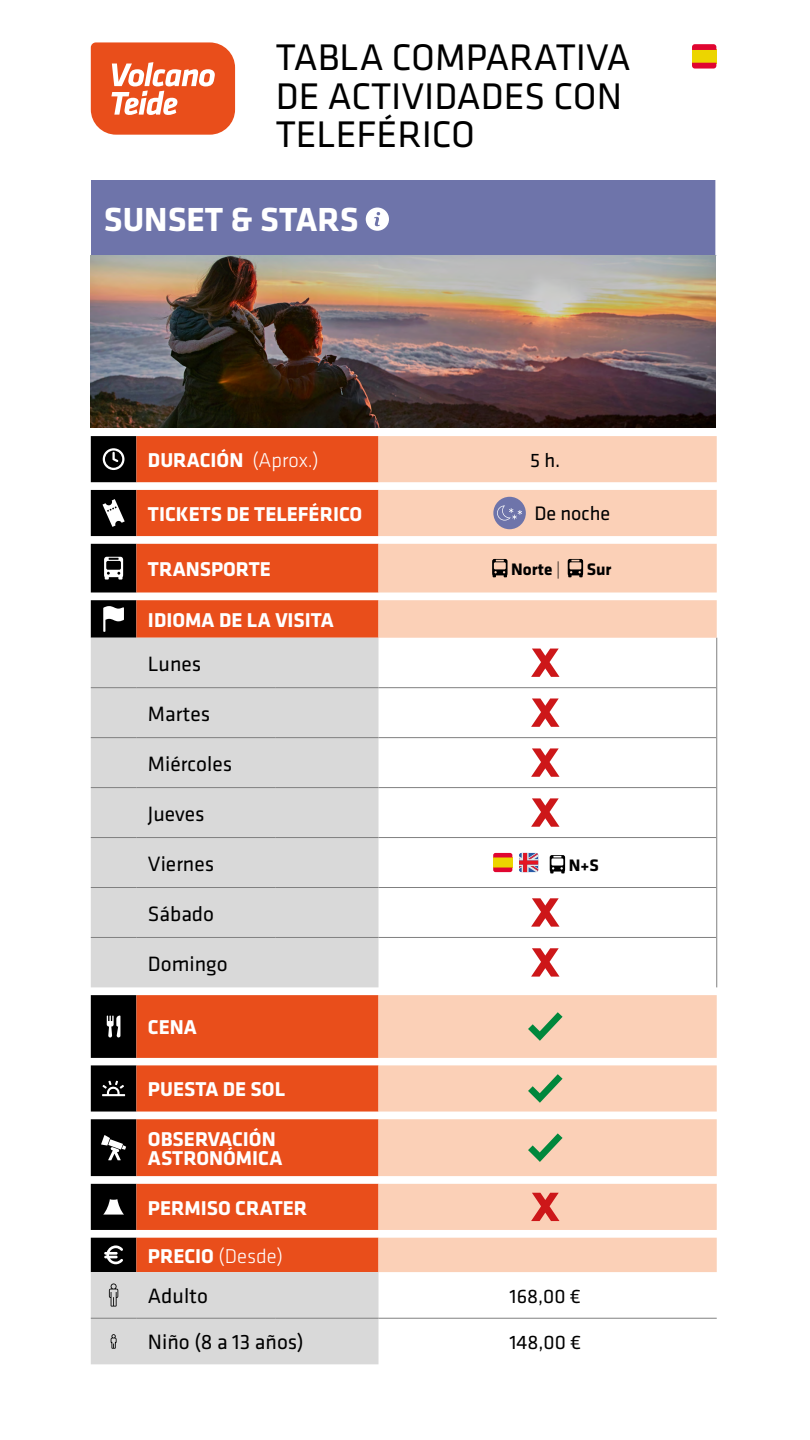
<style>
.page{position:relative;width:810px;height:1440px;background:#fff}
.page>*{position:absolute;margin:0;border:0;box-sizing:border-box;transform-origin:0 0}
.t1{font:38.4px/38.4px "Klavika";color:#000}
.t2{font:700 34.58px "Klavika";color:#fff}
.t3{font:21.52px "Klavika";color:#000}
.t4{font:700 20.77px/19.1px "Klavika";color:#fff}
.t5{font:300 20.77px "Klavika";color:#fff}
.t6{font:20.25px "Klavika";color:#000}
.t7{font:700 17.25px "Klavika";color:#000}
.s1{font-weight:300}
.s2{font-weight:700}
</style>
<div class="page">
<div style="left:91px;top:180px;width:626px;height:76px;background:#6e74aa"></div>
<svg style="left:136px;top:436px;width:243px;height:202px;background:#eb6336"></svg>
<svg style="left:379px;top:436px;width:338px;height:836px;fill:#fbd0b7"></svg>
<svg style="left:91px;top:638px;width:288px;height:726px;background:#e0ac9b"></svg>
<hr style="left:715px;top:180px;width:3px;height:76px;background:#fff">
<hr style="left:91px;top:1318px;width:45px;height:1px;background:#808080">
<hr style="left:136px;top:1318px;width:140px;height:1px;background:#808080">
<hr style="left:276px;top:1318px;width:103px;height:1px;background:#808080">
<hr style="left:379px;top:1318px;width:338px;height:1px;background:#808080">
<hr style="left:136px;top:687px;width:140px;height:1px;background:#808080">
<hr style="left:276px;top:687px;width:103px;height:1px;background:#808080">
<hr style="left:136px;top:737px;width:140px;height:1px;background:#808080">
<hr style="left:276px;top:737px;width:103px;height:1px;background:#808080">
<hr style="left:136px;top:787px;width:140px;height:1px;background:#808080">
<hr style="left:276px;top:787px;width:103px;height:1px;background:#808080">
<hr style="left:136px;top:837px;width:140px;height:1px;background:#808080">
<hr style="left:276px;top:837px;width:103px;height:1px;background:#808080">
<hr style="left:136px;top:887px;width:140px;height:1px;background:#808080">
<hr style="left:276px;top:887px;width:103px;height:1px;background:#808080">
<hr style="left:136px;top:937px;width:140px;height:1px;background:#808080">
<hr style="left:276px;top:937px;width:103px;height:1px;background:#808080">
<hr style="left:379px;top:687px;width:337px;height:1px;background:#808080">
<hr style="left:379px;top:737px;width:337px;height:1px;background:#808080">
<hr style="left:379px;top:787px;width:337px;height:1px;background:#808080">
<hr style="left:379px;top:837px;width:337px;height:1px;background:#808080">
<hr style="left:379px;top:887px;width:337px;height:1px;background:#808080">
<hr style="left:379px;top:937px;width:337px;height:1px;background:#808080">
<hr style="left:716px;top:638px;width:1px;height:50px;background:#808080">
<hr style="left:716px;top:688px;width:1px;height:50px;background:#808080">
<hr style="left:716px;top:738px;width:1px;height:50px;background:#808080">
<hr style="left:716px;top:788px;width:1px;height:50px;background:#808080">
<hr style="left:716px;top:838px;width:1px;height:50px;background:#808080">
<hr style="left:716px;top:888px;width:1px;height:49px;background:#808080">
<hr style="left:716px;top:937px;width:1px;height:50px;background:#808080">
<svg style="left:366px;top:208px;width:23px;height:23px"></svg>
<img style="left:91px;top:256px;width:624px;height:172px">
<div style="left:493px;top:497px;width:33px;height:32px;background:#6e74aa;border-radius:50%"></div>
<svg style="left:497px;top:505px;width:25px;height:16px"></svg>
<svg style="left:492px;top:559px;width:16px;height:18px"></svg>
<svg style="left:568px;top:559px;width:15px;height:18px"></svg>
<svg style="left:531px;top:649px;width:29px;height:28px"></svg>
<svg style="left:531px;top:699px;width:29px;height:28px"></svg>
<svg style="left:531px;top:748px;width:29px;height:29px"></svg>
<svg style="left:531px;top:798px;width:29px;height:29px"></svg>
<svg style="left:492px;top:852px;width:22px;height:21px"></svg>
<div style="left:493px;top:857px;width:19px;height:11px;background:#ecd500"></div>
<svg style="left:493px;top:853px;width:19px;height:4px"></svg>
<svg style="left:493px;top:868px;width:19px;height:4px"></svg>
<svg style="left:518px;top:852px;width:22px;height:21px"></svg>
<svg style="left:519px;top:853px;width:19px;height:19px"></svg>
<svg style="left:550px;top:855px;width:15px;height:18px"></svg>
<svg style="left:531px;top:898px;width:29px;height:29px"></svg>
<svg style="left:531px;top:948px;width:29px;height:29px"></svg>
<svg style="left:528px;top:1012px;width:35px;height:29px"></svg>
<svg style="left:528px;top:1074px;width:35px;height:29px"></svg>
<svg style="left:528px;top:1133px;width:35px;height:29px"></svg>
<svg style="left:531px;top:1193px;width:29px;height:28px"></svg>
<svg style="left:91px;top:436px;width:45px;height:836px;background:#797979"></svg>
<svg style="left:109px;top:1283px;width:9px;height:24px"></svg>
<svg style="left:111px;top:1334px;width:6px;height:15px"></svg>
<svg style="left:690px;top:42px;width:28px;height:28px"></svg>
<div style="left:692px;top:50px;width:24px;height:13px;background:#ecd500"></div>
<svg style="left:692px;top:44px;width:24px;height:6px"></svg>
<svg style="left:692px;top:63px;width:24px;height:6px"></svg>
<svg style="left:91px;top:42px;width:144px;height:93px;background:#ed6f45"></svg>
<h1 class="t1" style="left:276px;top:39px;width:356px">TABLA COMPARATIVA<br>DE ACTIVIDADES CON<br>TELEFÉRICO</h1>
<h2 class="t2" style="left:104px;top:200px;width:256px">SUNSET &amp; STARS</h2>
<p class="t4" style="left:148px;top:451px;width:172px">DURACIÓN <span class="s1">(Aprox.)</span></p>
<p class="t6" style="left:530px;top:449px;width:32px">5 h.</p>
<p class="t4" style="left:148px;top:505px;width:216px">TICKETS DE TELEFÉRICO</p>
<p class="t6" style="left:534px;top:502px;width:78px">De noche</p>
<p class="t4" style="left:148px;top:560px;width:124px">TRANSPORTE</p>
<p class="t7" style="left:511px;top:560px;width:51px">Norte <span class="s1">|</span></p>
<p class="t7" style="left:587px;top:560px;width:26px">Sur</p>
<p class="t4" style="left:148px;top:611px;width:187px">IDIOMA DE LA VISITA</p>
<p class="t3" style="left:148px;top:652px;width:55px">Lunes</p>
<p class="t3" style="left:148px;top:702px;width:64px">Martes</p>
<p class="t3" style="left:148px;top:752px;width:86px">Miércoles</p>
<p class="t3" style="left:148px;top:802px;width:58px">Jueves</p>
<p class="t3" style="left:148px;top:852px;width:68px">Viernes</p>
<p class="t7" style="left:569px;top:856px;width:31px">N+S</p>
<p class="t3" style="left:148px;top:902px;width:68px">Sábado</p>
<p class="t3" style="left:148px;top:952px;width:81px">Domingo</p>
<p class="t4" style="left:148px;top:1018px;width:50px">CENA</p>
<p class="t4" style="left:148px;top:1080px;width:139px">PUESTA DE SOL</p>
<p class="t4" style="left:148px;top:1130px;width:136px">OBSERVACIÓN<br>ASTRONÓMICA</p>
<p class="t4" style="left:148px;top:1199px;width:161px">PERMISO CRATER</p>
<p class="t5" style="left:148px;top:1244px;width:137px"><span class="s2">PRECIO</span> (Desde)</p>
<p class="t3" style="left:148px;top:1284px;width:62px">Adulto</p>
<p class="t6" style="left:510px;top:1285px;width:73px">168,00 €</p>
<p class="t3" style="left:148px;top:1331px;width:157px">Niño (8 a 13 años)</p>
<p class="t6" style="left:509px;top:1331px;width:73px">148,00 €</p>
</div>
